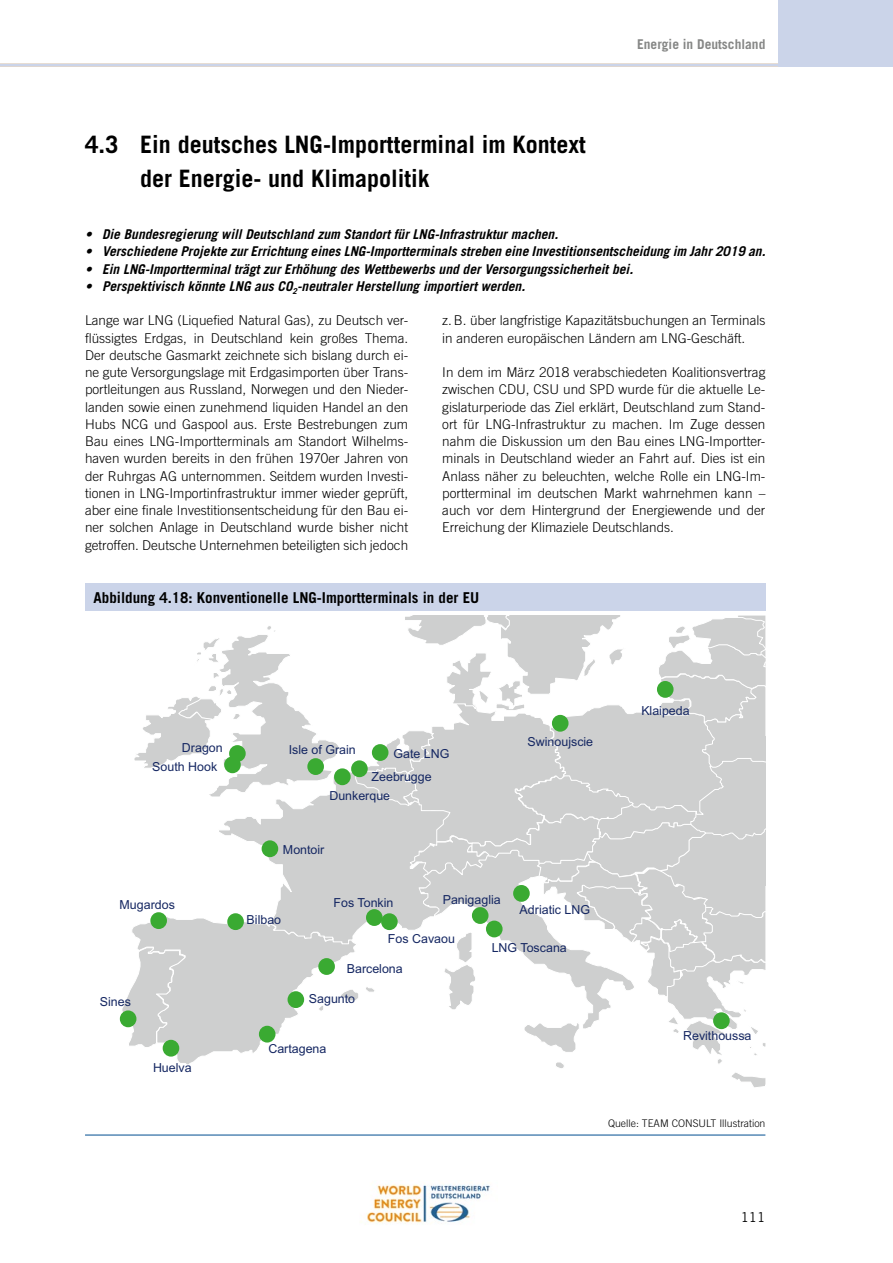
<style>
.page{position:relative;width:893px;height:1263px;background:#fff}
.page>*{position:absolute;margin:0;border:0;box-sizing:border-box;transform-origin:0 0}
.t1{font:700 24px/34.5px "Trade Gothic LT";color:#000}
.t2{font:700 15px "Trade Gothic LT";color:#000}
.t3{font:300 13.5px/17.2px "Trade Gothic LT";color:#000;text-align:justify}
.t4{font:italic 700 13.5px "Trade Gothic LT";color:#000}
.t5{font:700 13.5px "Trade Gothic LT";color:#868786}
.t6{font:13.5px "Trade Gothic LT";color:#000}
.t7{font:12.45px/22.4px "Arial";color:#152762}
.t8{font:300 10.5px "Trade Gothic LT";color:#000}
</style>
<div class="page">
<img style="left:367px;top:1184px;width:123px;height:40px">
<hr style="left:0;top:64px;width:778px;height:3px;background:#cbd4e9">
<div style="left:778px;top:0;width:115px;height:67px;background:#cbd4e9"></div>
<div style="left:85px;top:583px;width:680px;height:28px;background:#cbd4e9"></div>
<hr style="left:85px;top:1135px;width:680px;height:1px;background:#004e90">
<svg style="left:121px;top:615px;width:644px;height:473px"></svg>
<div style="left:152px;top:913px;width:14px;height:15px;background:#3aaa32;border-radius:50%"></div>
<div style="left:150px;top:912px;width:17px;height:17px;border:3px solid #3aaa32;border-radius:50%"></div>
<div style="left:229px;top:915px;width:13px;height:14px;background:#3aaa32;border-radius:50%"></div>
<div style="left:227px;top:913px;width:17px;height:17px;border:3px solid #3aaa32;border-radius:50%"></div>
<div style="left:121px;top:1012px;width:14px;height:14px;background:#3aaa32;border-radius:50%"></div>
<div style="left:120px;top:1010px;width:16px;height:17px;border:3px solid #3aaa32;border-radius:50%"></div>
<div style="left:260px;top:1027px;width:14px;height:14px;background:#3aaa32;border-radius:50%"></div>
<div style="left:259px;top:1026px;width:16px;height:16px;border:3px solid #3aaa32;border-radius:50%"></div>
<div style="left:164px;top:1041px;width:14px;height:14px;background:#3aaa32;border-radius:50%"></div>
<div style="left:163px;top:1040px;width:16px;height:16px;border:3px solid #3aaa32;border-radius:50%"></div>
<div style="left:289px;top:992px;width:14px;height:15px;background:#3aaa32;border-radius:50%"></div>
<div style="left:288px;top:991px;width:16px;height:17px;border:3px solid #3aaa32;border-radius:50%"></div>
<div style="left:263px;top:842px;width:14px;height:14px;background:#3aaa32;border-radius:50%"></div>
<div style="left:262px;top:840px;width:16px;height:17px;border:3px solid #3aaa32;border-radius:50%"></div>
<div style="left:226px;top:758px;width:13px;height:14px;background:#3aaa32;border-radius:50%"></div>
<div style="left:224px;top:756px;width:17px;height:17px;border:3px solid #3aaa32;border-radius:50%"></div>
<div style="left:367px;top:910px;width:14px;height:14px;background:#3aaa32;border-radius:50%"></div>
<div style="left:366px;top:909px;width:17px;height:17px;border:3px solid #3aaa32;border-radius:50%"></div>
<div style="left:320px;top:959px;width:14px;height:14px;background:#3aaa32;border-radius:50%"></div>
<div style="left:318px;top:958px;width:17px;height:17px;border:3px solid #3aaa32;border-radius:50%"></div>
<div style="left:382px;top:915px;width:14px;height:14px;background:#3aaa32;border-radius:50%"></div>
<div style="left:381px;top:913px;width:17px;height:17px;border:3px solid #3aaa32;border-radius:50%"></div>
<div style="left:473px;top:908px;width:14px;height:14px;background:#3aaa32;border-radius:50%"></div>
<div style="left:472px;top:907px;width:16px;height:17px;border:3px solid #3aaa32;border-radius:50%"></div>
<div style="left:487px;top:922px;width:14px;height:14px;background:#3aaa32;border-radius:50%"></div>
<div style="left:486px;top:920px;width:17px;height:17px;border:3px solid #3aaa32;border-radius:50%"></div>
<div style="left:553px;top:716px;width:14px;height:14px;background:#3aaa32;border-radius:50%"></div>
<div style="left:552px;top:715px;width:16px;height:17px;border:3px solid #3aaa32;border-radius:50%"></div>
<div style="left:658px;top:682px;width:14px;height:14px;background:#3aaa32;border-radius:50%"></div>
<div style="left:657px;top:681px;width:16px;height:17px;border:3px solid #3aaa32;border-radius:50%"></div>
<div style="left:714px;top:1014px;width:14px;height:14px;background:#3aaa32;border-radius:50%"></div>
<div style="left:713px;top:1012px;width:17px;height:17px;border:3px solid #3aaa32;border-radius:50%"></div>
<div style="left:514px;top:886px;width:14px;height:14px;background:#3aaa32;border-radius:50%"></div>
<div style="left:513px;top:885px;width:17px;height:17px;border:3px solid #3aaa32;border-radius:50%"></div>
<div style="left:373px;top:745px;width:14px;height:14px;background:#3aaa32;border-radius:50%"></div>
<div style="left:372px;top:744px;width:16px;height:17px;border:3px solid #3aaa32;border-radius:50%"></div>
<div style="left:335px;top:770px;width:14px;height:14px;background:#3aaa32;border-radius:50%"></div>
<div style="left:334px;top:768px;width:17px;height:17px;border:3px solid #3aaa32;border-radius:50%"></div>
<div style="left:352px;top:762px;width:14px;height:14px;background:#3aaa32;border-radius:50%"></div>
<div style="left:351px;top:760px;width:17px;height:17px;border:3px solid #3aaa32;border-radius:50%"></div>
<div style="left:309px;top:759px;width:14px;height:15px;background:#3aaa32;border-radius:50%"></div>
<div style="left:307px;top:758px;width:17px;height:17px;border:3px solid #3aaa32;border-radius:50%"></div>
<div style="left:230px;top:746px;width:14px;height:14px;background:#3aaa32;border-radius:50%"></div>
<div style="left:229px;top:745px;width:17px;height:17px;border:3px solid #3aaa32;border-radius:50%"></div>
<h1 class="t1" style="left:140px;top:127px;width:447px;text-indent:-55px">4.3 Ein deutsches LNG-Importterminal im Kontext der Energie- und Klimapolitik</h1>
<p class="t5" style="left:637px;top:36px;width:130px">Energie in Deutschland</p>
<p class="t4" style="left:85px;top:226px;width:475px">• Die Bundesregierung will Deutschland zum Standort für LNG-Infrastruktur machen.</p>
<p class="t4" style="left:85px;top:243px;width:682px">• Verschiedene Projekte zur Errichtung eines LNG-Importterminals streben eine Investitionsentscheidung im Jahr 2019 an.</p>
<p class="t4" style="left:85px;top:260px;width:550px">• Ein LNG-Importterminal trägt zur Erhöhung des Wettbewerbs und der Versorgungssicherheit bei.</p>
<p class="t4" style="left:85px;top:278px;width:442px">• Perspektivisch könnte LNG aus CO<sub>2</sub>-neutraler Herstellung importiert werden.</p>
<p class="t3" style="left:85px;top:312px;width:325px">Lange war LNG (Liquefied Natural Gas), zu Deutsch ver&shy;flüssigtes Erdgas, in Deutschland kein großes Thema.<br>Der deutsche Gasmarkt zeichnete sich bislang durch ei&shy;ne gute Versorgungslage mit Erdgasimporten über Trans&shy;portleitungen aus Russland, Norwegen und den Nieder&shy;landen sowie einen zunehmend liquiden Handel an den Hubs NCG und Gaspool aus. Erste Bestrebungen zum Bau eines LNG-Importterminals am Standort Wilhelms&shy;haven wurden bereits in den frühen 1970er Jahren von der Ruhrgas AG unternommen. Seitdem wurden Investi&shy;tionen in LNG-Importinfrastruktur immer wieder geprüft, aber eine finale Investitionsentscheidung für den Bau ei&shy;ner solchen Anlage in Deutschland wurde bisher nicht getroffen. Deutsche Unternehmen beteiligten sich jedoch</p>
<p class="t3" style="left:442px;top:312px;width:325px">z.B. über langfristige Kapazitätsbuchungen an Terminals in anderen europäischen Ländern am LNG-Geschäft.</p>
<p class="t3" style="left:442px;top:364px;width:325px">In dem im März 2018 verabschiedeten Koalitionsvertrag zwischen CDU, CSU und SPD wurde für die aktuelle Le&shy;gislaturperiode das Ziel erklärt, Deutschland zum Stand&shy;ort für LNG-Infrastruktur zu machen. Im Zuge dessen nahm die Diskussion um den Bau eines LNG-Importter&shy;minals in Deutschland wieder an Fahrt auf. Dies ist ein Anlass näher zu beleuchten, welche Rolle ein LNG-Im&shy;portterminal im deutschen Markt wahrnehmen kann – auch vor dem Hintergrund der Energiewende und der Erreichung der Klimaziele Deutschlands.</p>
<p class="t2" style="left:94px;top:588px;width:387px">Abbildung 4.18: Konventionelle LNG-Importterminals in der EU</p>
<p class="t7" style="left:182px;top:737px;width:42px">Dragon</p>
<p class="t7" style="left:289px;top:738px;width:69px">Isle of Grain</p>
<p class="t7" style="left:152px;top:755px;width:66px">South Hook</p>
<p class="t7" style="left:372px;top:743px;width:79px;text-indent:22px">Gate LNG<br>Zeebrugge</p>
<p class="t7" style="left:329px;top:784px;width:62px">Dunkerque</p>
<p class="t7" style="left:283px;top:838px;width:43px">Montoir</p>
<p class="t7" style="left:528px;top:730px;width:67px">Swinoujscie</p>
<p class="t7" style="left:120px;top:894px;width:57px">Mugardos</p>
<p class="t7" style="left:247px;top:908px;width:36px">Bilbao</p>
<p class="t7" style="left:443px;top:888px;width:60px">Panigaglia</p>
<p class="t7" style="left:334px;top:892px;width:61px">Fos Tonkin</p>
<p class="t7" style="left:520px;top:898px;width:72px">Adriatic LNG</p>
<p class="t7" style="left:492px;top:936px;width:77px">LNG Toscana</p>
<p class="t7" style="left:388px;top:927px;width:69px">Fos Cavaou</p>
<p class="t7" style="left:347px;top:957px;width:57px">Barcelona</p>
<p class="t7" style="left:100px;top:990px;width:33px">Sines</p>
<p class="t7" style="left:309px;top:988px;width:48px">Sagunto</p>
<p class="t7" style="left:153px;top:1057px;width:40px">Huelva</p>
<p class="t7" style="left:268px;top:1038px;width:60px">Cartagena</p>
<p class="t7" style="left:641px;top:699px;width:50px">Klaipeda</p>
<p class="t7" style="left:683px;top:1025px;width:70px">Revithoussa</p>
<p class="t8" style="left:608px;top:1116px;width:159px">Quelle: TEAM CONSULT Illustration</p>
<p class="t6" style="left:741px;top:1209px;width:26px">111</p>
</div>
